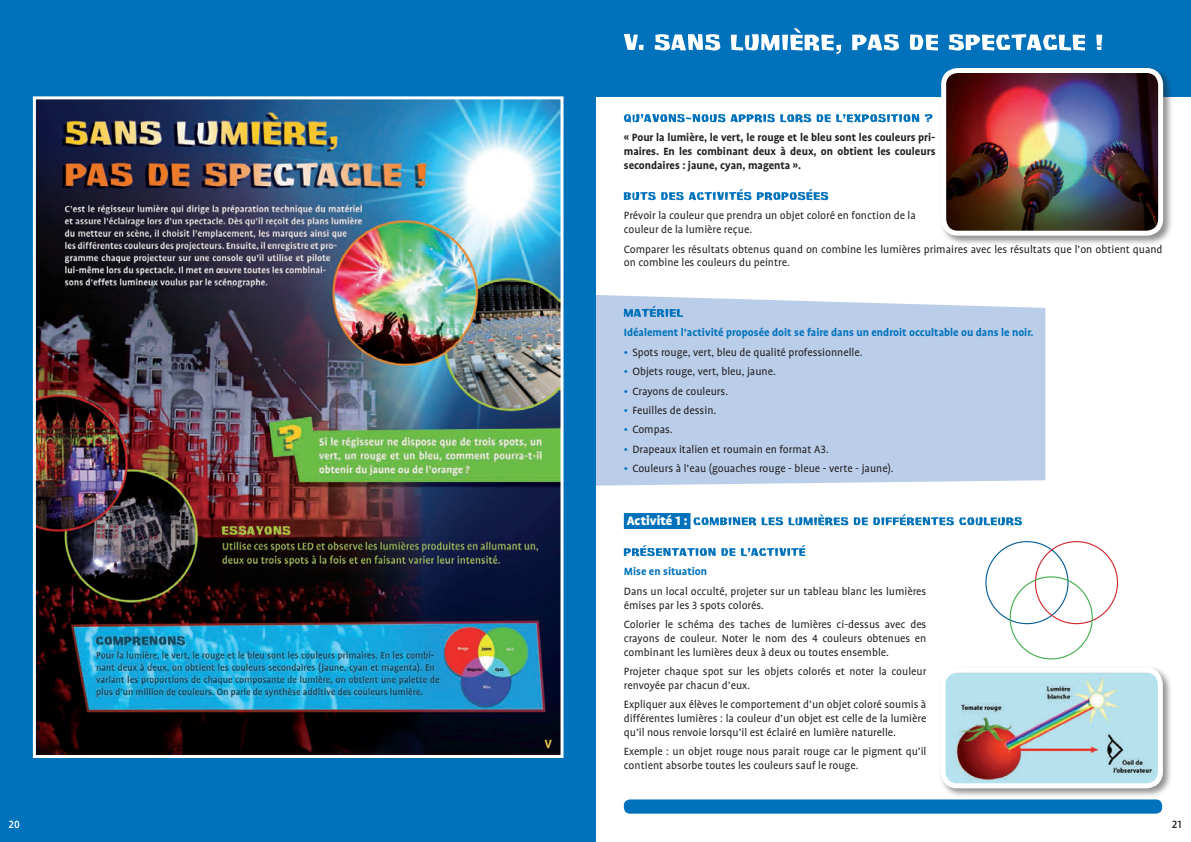
<style>
.page{position:relative;width:1191px;height:842px;background:#fff}
.page>*{position:absolute;margin:0;border:0;box-sizing:border-box;transform-origin:0 0}
.t1{font:900 14px "Profile OT";color:#fff}
.t2{font:12px/13.8px "Profile OT";color:#231f20}
.t3{font:700 12px/13.8px "Profile OT";color:#231f20;text-align:justify}
.t4{font:700 12px "Profile OT";color:#0072bc}
.t5{font:500 12px "Profile OT";color:#fff}
.t6{font:500 12px "Profile OT";color:#231f20}
.s1{color:#0072bc}
</style>
<div class="page">
<div style="left:624px;top:799px;width:538px;height:15px;background:#0072bc;border-radius:6px"></div>
<div style="left:595px;top:294px;width:450px;height:192px;background:#bacde9"></div>
<div style="left:595px;top:0;width:596px;height:96px;background:#0072bc"></div>
<div style="left:0;top:0;width:595px;height:842px;background:#0072bc"></div>
<img style="left:32px;top:96px;width:532px;height:662px">
<div style="left:624px;top:513px;width:66px;height:16px;background:#0072bc"></div>
<svg style="left:624px;top:28px;width:478px;height:26px"></svg>
<svg style="left:624px;top:114px;width:308px;height:9px"></svg>
<svg style="left:624px;top:189px;width:204px;height:11px"></svg>
<svg style="left:624px;top:306px;width:59px;height:11px"></svg>
<svg style="left:693px;top:514px;width:329px;height:11px"></svg>
<svg style="left:624px;top:545px;width:181px;height:11px"></svg>
<div style="left:938px;top:666px;width:235px;height:133px;background:#231f20;opacity:.5"></div>
<img style="left:943px;top:673px;width:217px;height:113px">
<div style="left:940px;top:668px;width:222px;height:120px;border:5px solid #fff;border-radius:14px"></div>
<div style="left:939px;top:66px;width:234px;height:180px;background:#231f20;opacity:.5"></div>
<img style="left:943px;top:71px;width:217px;height:162px">
<div style="left:941px;top:68px;width:222px;height:168px;border:5px solid #fff;border-radius:14px"></div>
<div style="left:985px;top:541px;width:83px;height:83px;border:1px solid #005996;border-radius:50%"></div>
<div style="left:1035px;top:541px;width:83px;height:83px;border:1px solid #d1232a;border-radius:50%"></div>
<div style="left:1009px;top:576px;width:83px;height:83px;border:1px solid #40ae49;border-radius:50%"></div>
<p class="t3" style="left:624px;top:131px;width:313px">« Pour la lumière, le vert, le rouge et le bleu sont les couleurs pri&shy;maires. En les combinant deux à deux, on obtient les couleurs secondaires : jaune, cyan, magenta ».</p>
<p class="t2" style="left:624px;top:209px;width:293px">Prévoir la couleur que prendra un objet coloré en fonction de la couleur de la lumière reçue.</p>
<p class="t2" style="left:624px;top:242px;width:540px">Comparer les résultats obtenus quand on combine les lumières primaires avec les résultats que l’on obtient quand on combine les couleurs du peintre.</p>
<p class="t4" style="left:624px;top:326px;width:411px">Idéalement l’activité proposée doit se faire dans un endroit occultable ou dans le noir.</p>
<p class="t2" style="left:624px;top:345px;width:240px"><span class="s1">•</span> Spots rouge, vert, bleu de qualité professionnelle.</p>
<p class="t2" style="left:624px;top:365px;width:153px"><span class="s1">•</span> Objets rouge, vert, bleu, jaune.</p>
<p class="t2" style="left:624px;top:384px;width:106px"><span class="s1">•</span> Crayons de couleurs.</p>
<p class="t2" style="left:624px;top:404px;width:94px"><span class="s1">•</span> Feuilles de dessin.</p>
<p class="t2" style="left:624px;top:423px;width:50px"><span class="s1">•</span> Compas.</p>
<p class="t2" style="left:624px;top:443px;width:206px"><span class="s1">•</span> Drapeaux italien et roumain en format A3.</p>
<p class="t2" style="left:624px;top:462px;width:271px"><span class="s1">•</span> Couleurs à l’eau (gouaches rouge - bleue - verte - jaune).</p>
<p class="t1" style="left:627px;top:513px;width:62px">Activité 1 :</p>
<p class="t4" style="left:624px;top:565px;width:85px">Mise en situation</p>
<p class="t2" style="left:624px;top:584px;width:304px">Dans un local occulté, projeter sur un tableau blanc les lumières émises par les 3 spots colorés.</p>
<p class="t2" style="left:624px;top:618px;width:304px;text-align:justify">Colorier le schéma des taches de lumières ci-dessus avec des crayons de couleur. Noter le nom des 4 couleurs obtenues en combinant les lumières deux à deux ou toutes ensemble.</p>
<p class="t2" style="left:624px;top:665px;width:304px">Projeter chaque spot sur les objets colorés et noter la couleur renvoyée par chacun d’eux.</p>
<p class="t2" style="left:624px;top:698px;width:304px;text-align:justify">Expliquer aux élèves le comportement d’un objet coloré soumis à différentes lumières : la couleur d’un objet est celle de la lumière qu’il nous renvoie lorsqu’il est éclairé en lumière naturelle.</p>
<p class="t2" style="left:624px;top:745px;width:304px">Exemple : un objet rouge nous parait rouge car le pigment qu’il contient absorbe toutes les couleurs sauf le rouge.</p>
<p class="t5" style="left:8px;top:817px;width:13px">20</p>
<p class="t6" style="left:1171px;top:817px;width:11px">21</p>
</div>
